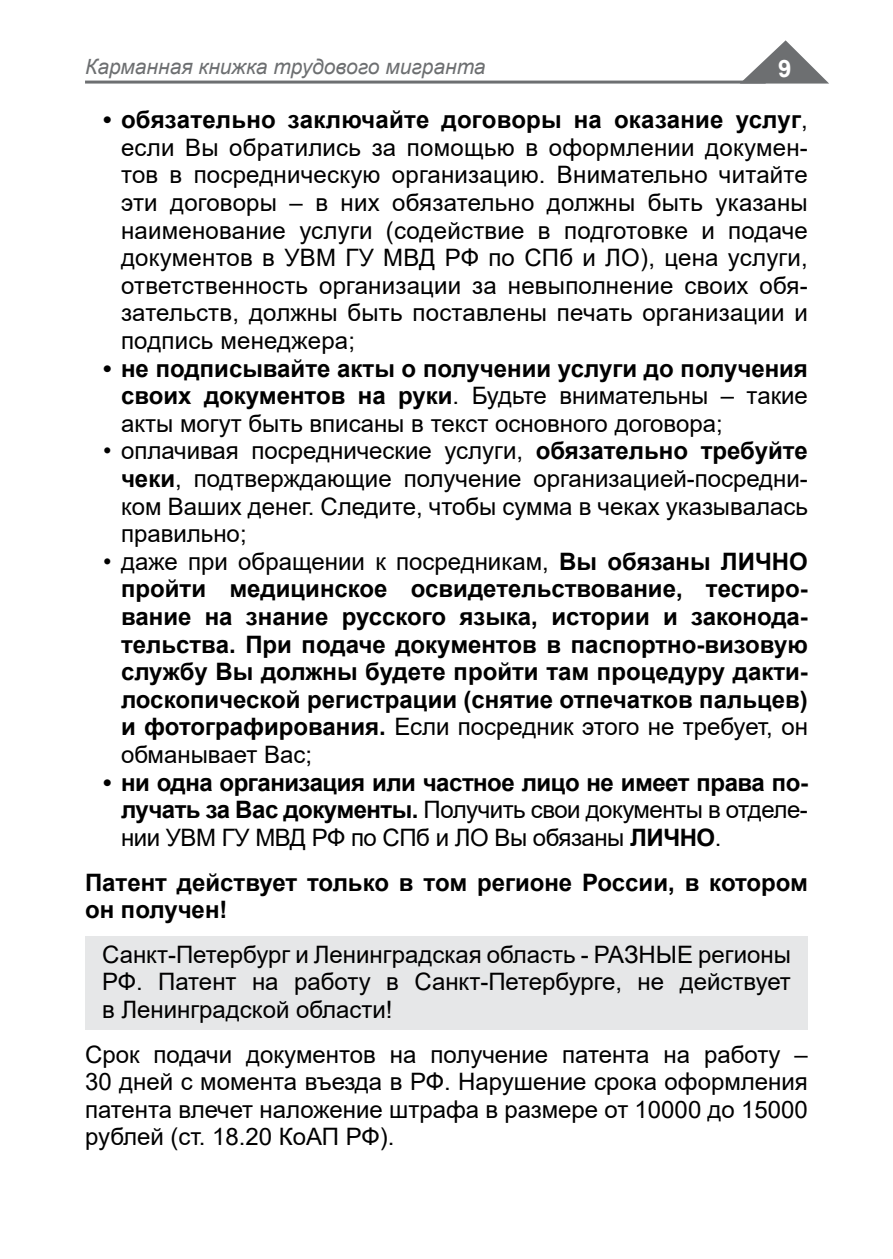
<style>
.page{position:relative;width:893px;height:1259px;background:#fff}
.page>*{position:absolute;margin:0;border:0;box-sizing:border-box;transform-origin:0 0}
.t1{font:24px/27.6px "Arial";color:#000;text-align:justify}
.t2{font:700 24px/27.6px "Arial";color:#000;text-align:justify}
.t3{font:700 24px "Arial";color:#fff}
.t4{font:italic 21px "Arial";color:#6d6f71}
.s1{font-weight:700}
.s2{font-weight:400}
</style>
<div class="page">
<svg style="left:740px;top:40px;width:89px;height:44px"></svg>
<hr style="left:85px;top:81px;width:681px;height:3px;background:#6d6f71">
<div style="left:85px;top:935px;width:723px;height:94px;background:#e6e7e8"></div>
<p class="t4" style="left:85px;top:53px;width:402px">Карманная книжка трудового мигранта</p>
<p class="t3" style="left:778px;top:51px;width:15px">9</p>
<p class="t1" style="left:121px;top:106px;width:688px;text-indent:-18px"><span class="s1">• обязательно заключайте договоры на оказание услуг</span>, если Вы обратились за помощью в оформлении докумен&shy;тов в посредническую организацию. Внимательно читайте эти договоры – в них обязательно должны быть указаны наименование услуги (содействие в подготовке и подаче документов в УВМ ГУ МВД РФ по СПб и ЛО), цена услуги, ответственность организации за невыполнение своих обя&shy;зательств, должны быть поставлены печать организации и подпись менеджера;</p>
<p class="t1" style="left:121px;top:354px;width:688px;text-indent:-18px"><span class="s1">• не подписывайте акты о получении услуги до получения своих документов на руки</span>. Будьте внимательны – такие акты могут быть вписаны в текст основного договора;</p>
<p class="t1" style="left:121px;top:437px;width:688px;text-indent:-18px">• оплачивая посреднические услуги, <span class="s1">обязательно требуйте чеки</span>, подтверждающие получение организацией-посредни&shy;ком Ваших денег. Следите, чтобы сумма в чеках указывалась правильно;</p>
<p class="t2" style="left:121px;top:548px;width:688px;text-indent:-18px"><span class="s2">• даже при обращении к посредникам,</span> Вы обязаны ЛИЧНО пройти медицинское освидетельствование, тестиро&shy;вание на знание русского языка, истории и законода&shy;тельства. При подаче документов в паспортно-визовую службу Вы должны будете пройти там процедуру дакти&shy;лоскопической регистрации (снятие отпечатков пальцев) и фотографирования. <span class="s2">Если посредник этого не требует, он обманывает Вас;</span></p>
<p class="t2" style="left:121px;top:768px;width:688px;text-indent:-18px">• ни одна организация или частное лицо не имеет права по&shy;лучать за Вас документы. <span class="s2">Получить свои документы в отделе&shy;нии УВМ ГУ МВД РФ по СПб и ЛО Вы обязаны</span> ЛИЧНО<span class="s2">.</span></p>
<p class="t2" style="left:85px;top:868px;width:724px">Патент действует только в том регионе России, в котором он получен!</p>
<p class="t1" style="left:102px;top:940px;width:690px">Санкт-Петербург и Ленинградская область - РАЗНЫЕ регионы РФ. Патент на работу в Санкт-Петербурге, не действует в Ленинградской области!</p>
<p class="t1" style="left:85px;top:1040px;width:724px">Срок подачи документов на получение патента на работу – 30 дней с момента въезда в РФ. Нарушение срока оформления патента влечет наложение штрафа в размере от 10000 до 15000 рублей (ст. 18.20 КоАП РФ).</p>
</div>
